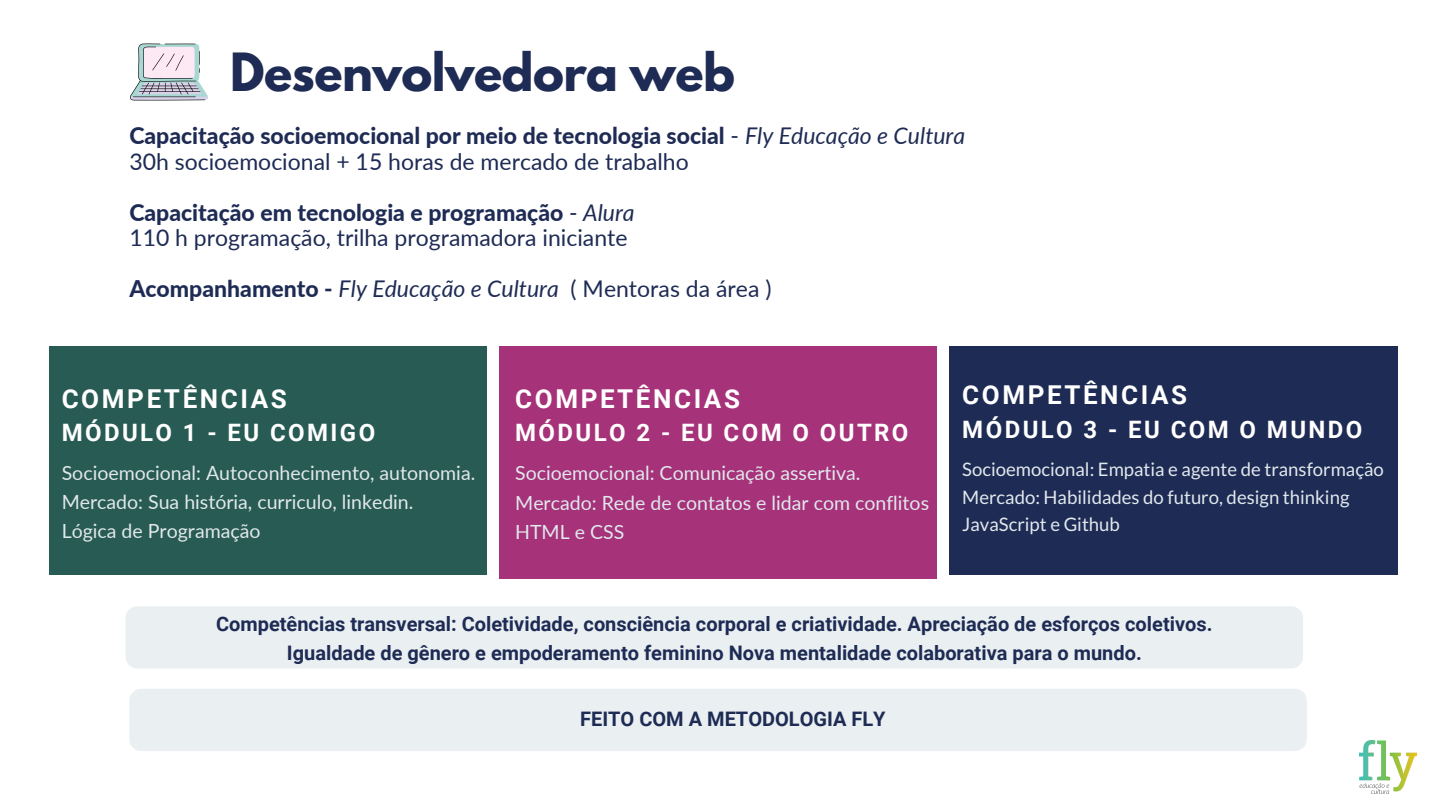
<style>
.page{position:relative;width:1440px;height:810px;background:#fff}
.page>*{position:absolute;margin:0;border:0;box-sizing:border-box;transform-origin:0 0}
.t1{font:700 46.7px "League Spartan";letter-spacing:-.01em;color:#1e2b54}
.t2{font:700 26px "Roboto";letter-spacing:.1em;color:#fff}
.t3{font:700 24px "Roboto";letter-spacing:.1em;color:#fff}
.t4{font:800 23px "Lato";color:#1e2b54}
.t5{font:23px "Lato";color:#1e2b54}
.t6{font:italic 23px "Lato";color:#1e2b54}
.t7{font:700 20px "Roboto";color:#1e2b54}
.t8{font:19.5px "Lato";color:#e1e8ed}
.t9{font:18.6px "Lato";color:#e1e8ed}
.s1{font-weight:400}
.s2{font-weight:400;font-style:italic}
.s3{font-weight:800;font-style:normal}
.s4{font-style:normal}
</style>
<div class="page">
<div style="left:49px;top:346px;width:438px;height:229px;background:#285b53"></div>
<div style="left:499px;top:346px;width:438px;height:233px;background:#a63279"></div>
<div style="left:949px;top:346px;width:448px;height:229px;background:#1e2b54"></div>
<div style="left:126px;top:606px;width:1177px;height:63px;background:#eaeff2;border-radius:12px"></div>
<div style="left:129px;top:689px;width:1178px;height:62px;background:#eaeff2;border-radius:12px"></div>
<img style="left:1359px;top:741px;width:58px;height:53px">
<svg style="left:130px;top:43px;width:78px;height:57px"></svg>
<p class="t1" style="left:230px;top:49px;width:506px">Desenvolvedora web</p>
<p class="t4" style="left:129px;top:122px;width:837px">Capacitação socioemocional por meio de tecnologia social <span class="s1">-</span> <span class="s2">Fly Educação e Cultura</span></p>
<p class="t5" style="left:129px;top:147px;width:561px">30h socioemocional + 15 horas de mercado de trabalho</p>
<p class="t4" style="left:129px;top:198px;width:507px">Capacitação em tecnologia e programação <span class="s1">-</span> <span class="s2">Alura</span></p>
<p class="t5" style="left:129px;top:224px;width:500px">110 h programação, trilha programadora iniciante</p>
<p class="t6" style="left:129px;top:275px;width:644px"><span class="s3">Acompanhamento -</span> Fly Educação e Cultura <span class="s4">( Mentoras da área )</span></p>
<p class="t2" style="left:62px;top:383px;width:227px">COMPETÊNCIAS</p>
<p class="t3" style="left:62px;top:419px;width:315px">MÓDULO 1 - EU COMIGO</p>
<p class="t8" style="left:62px;top:461px;width:415px">Socioemocional: Autoconhecimento, autonomia.</p>
<p class="t8" style="left:62px;top:490px;width:353px">Mercado: Sua história, curriculo, linkedin.</p>
<p class="t8" style="left:62px;top:519px;width:201px">Lógica de Programação</p>
<p class="t2" style="left:515px;top:383px;width:226px">COMPETÊNCIAS</p>
<p class="t3" style="left:515px;top:419px;width:395px">MÓDULO 2 - EU COM O OUTRO</p>
<p class="t8" style="left:515px;top:461px;width:347px">Socioemocional: Comunicação assertiva.</p>
<p class="t8" style="left:515px;top:491px;width:415px">Mercado: Rede de contatos e lidar com conflitos</p>
<p class="t8" style="left:515px;top:520px;width:111px">HTML e CSS</p>
<p class="t2" style="left:962px;top:380px;width:226px">COMPETÊNCIAS</p>
<p class="t3" style="left:962px;top:416px;width:402px">MÓDULO 3 - EU COM O MUNDO</p>
<p class="t9" style="left:962px;top:458px;width:423px">Socioemocional: Empatia e agente de transformação</p>
<p class="t9" style="left:962px;top:485px;width:389px">Mercado: Habilidades do futuro, design thinking</p>
<p class="t9" style="left:962px;top:512px;width:159px">JavaScript e Github</p>
<p class="t7" style="left:216px;top:612px;width:998px">Competências transversal: Coletividade, consciência corporal e criatividade. Apreciação de esforços coletivos.</p>
<p class="t7" style="left:287px;top:641px;width:856px">Igualdade de gênero e empoderamento feminino Nova mentalidade colaborativa para o mundo.</p>
<p class="t7" style="left:580px;top:708px;width:307px">FEITO COM A METODOLOGIA FLY</p>
</div>
